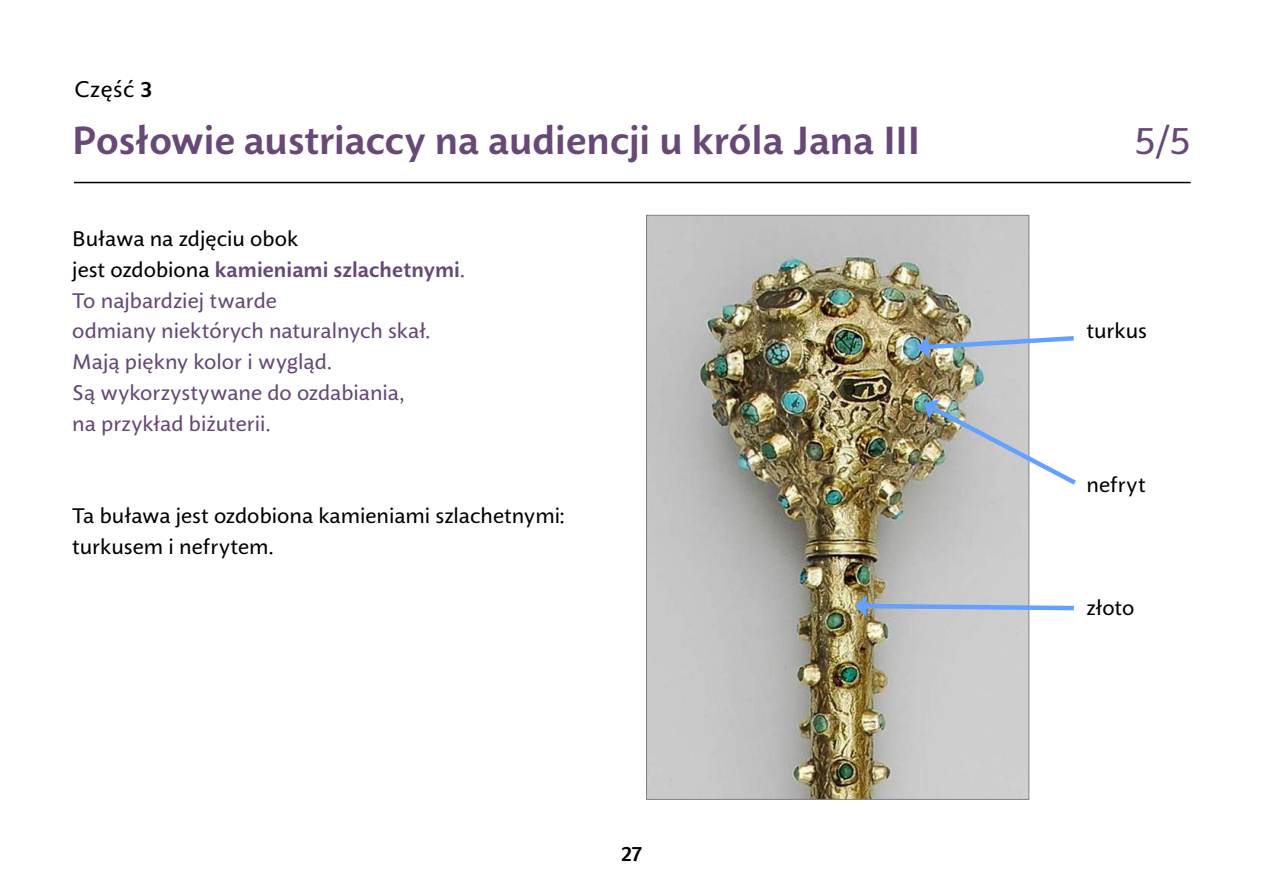
<style>
.page{position:relative;width:1263px;height:893px;background:#fff}
.page>*{position:absolute;margin:0;border:0;box-sizing:border-box;transform-origin:0 0}
.nawigacja{font:700 39px "Lelum Sans";color:#674877}
.tytul{font:39px "Lelum Sans";color:#674877}
.nawigacja-2{font:22.5px "Lelum Sans";letter-spacing:.025em;color:#000}
.podstawowy{font:21px/30.8px "Lelum Sans";color:#674877}
.podstawowy-2{font:21px/30.8px "Lelum Sans";color:#000}
.podstawowy-3{font:700 21px/30.8px "Lelum Sans";color:#674877}
.t1{font:700 21px "Lelum Sans";color:#000}
.s1{font-weight:700}
.s2{font-weight:400;color:#000}
.s3{font-weight:400}
</style>
<div class="page">
<hr style="left:74px;top:182px;width:1117px;height:1px;background:#000">
<img style="left:648px;top:217px;width:379px;height:581px">
<img style="left:917px;top:333px;width:157px;height:25px">
<svg style="left:924px;top:399px;width:152px;height:90px"></svg>
<svg style="left:855px;top:595px;width:219px;height:22px"></svg>
<p class="nawigacja-2" style="left:74px;top:72px;width:79px">Część <span class="s1">3</span></p>
<p class="nawigacja" style="left:72px;top:110px;width:849px">Posłowie austriaccy na audiencji u króla Jana III</p>
<p class="tytul" style="left:1134px;top:111px;width:58px">5/5</p>
<p class="podstawowy-2" style="left:72px;top:224px;width:228px">Buława na zdjęciu obok</p>
<p class="podstawowy-3" style="left:72px;top:255px;width:394px"><span class="s2">jest ozdobiona</span> kamieniami szlachetnymi<span class="s3">.<br>To najbardziej twarde</span></p>
<p class="podstawowy" style="left:72px;top:317px;width:359px">odmiany niektórych naturalnych skał.</p>
<p class="podstawowy" style="left:72px;top:347px;width:261px">Mają piękny kolor i wygląd.</p>
<p class="podstawowy" style="left:72px;top:378px;width:334px">Są wykorzystywane do ozdabiania, na przykład biżuterii.</p>
<p class="podstawowy-2" style="left:72px;top:501px;width:494px">Ta buława jest ozdobiona kamieniami szlachetnymi: turkusem i nefrytem.</p>
<p class="t1" style="left:621px;top:838px;width:22px">27</p>
<p class="podstawowy-2" style="left:1086px;top:317px;width:62px">turkus</p>
<p class="podstawowy-2" style="left:1086px;top:470px;width:61px">nefryt</p>
<p class="podstawowy-2" style="left:1086px;top:593px;width:49px">złoto</p>
</div>
